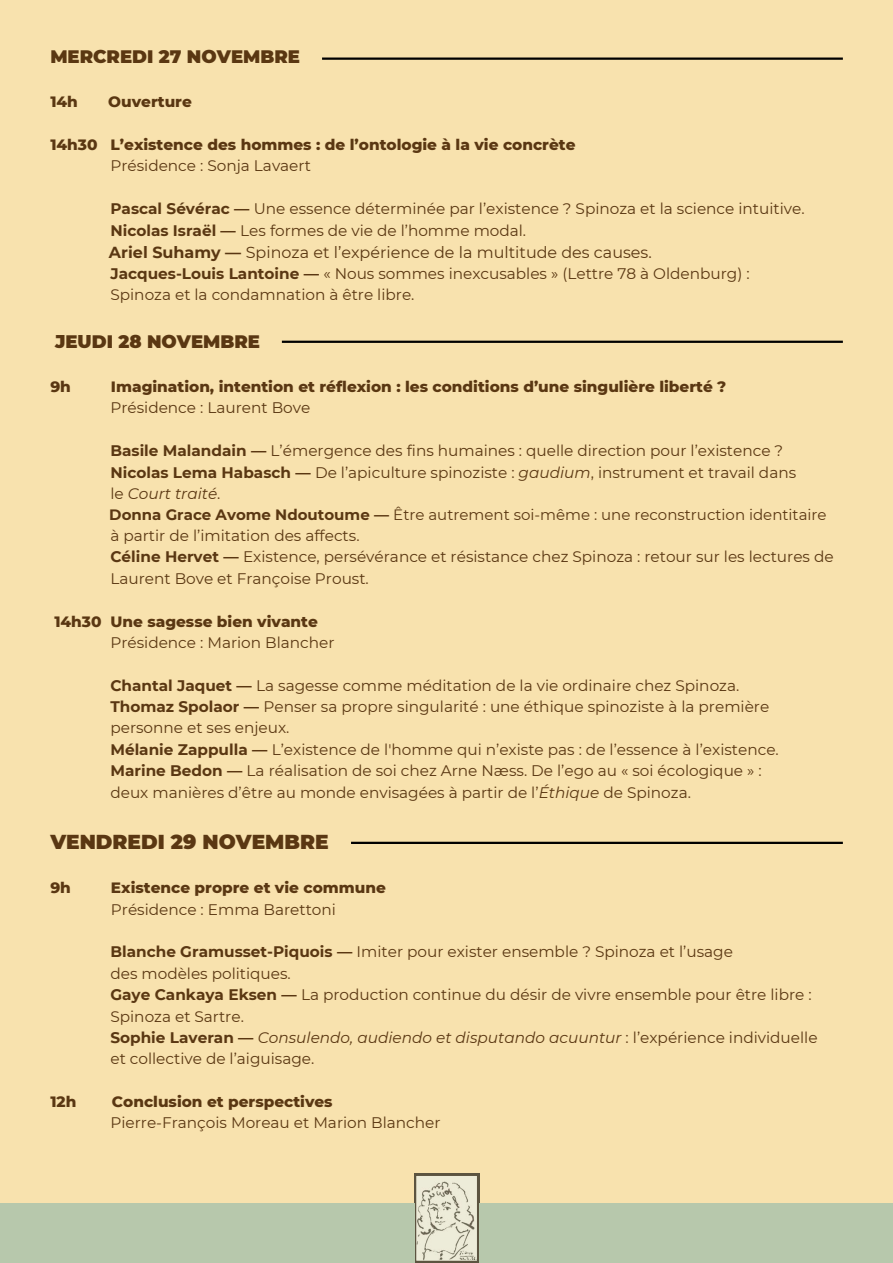
<style>
.page{position:relative;width:893px;height:1263px;background:#f8e2ae}
.page>*{position:absolute;margin:0;border:0;box-sizing:border-box;transform-origin:0 0}
.t1{font:900 20.17px "Montserrat";color:#5a3712}
.t2{font:900 18.08px "Montserrat";color:#5a3712}
.t3{font:15.98px "Montserrat";color:#5a3712}
.t4{font:15.3px/21.4px "Montserrat";color:#5a3712}
.t5{font:800 15.3px "Montserrat";color:#5a3712}
.t6{font:15px "Montserrat";color:#5a3712}
.s1{font-weight:700}
.s2{font-style:italic}
</style>
<div class="page">
<svg style="left:414px;top:1174px;width:65px;height:89px;background:#cfcdba"></svg>
<div style="left:479px;top:1203px;width:414px;height:60px;background:#b7c8ac"></div>
<div style="left:0;top:1203px;width:414px;height:60px;background:#b7c8ac"></div>
<hr style="left:282px;top:341px;width:561px;height:2px;background:#000">
<hr style="left:351px;top:842px;width:492px;height:2px;background:#000">
<hr style="left:322px;top:58px;width:521px;height:2px;background:#000">
<p class="t2" style="left:50px;top:46px;width:251px">MERCREDI 27 NOVEMBRE</p>
<p class="t5" style="left:50px;top:92px;width:29px">14h</p>
<p class="t5" style="left:108px;top:92px;width:85px">Ouverture</p>
<p class="t5" style="left:50px;top:135px;width:526px">14h30 L’existence des hommes : de l’ontologie à la vie concrète</p>
<p class="t4" style="left:110px;top:155px;width:202px">Présidence : Sonja Lavaert</p>
<p class="t4" style="left:110px;top:198px;width:695px"><span class="s1">Pascal Sévérac —</span> Une essence déterminée par l’existence ? Spinoza et la science intuitive.<br><span class="s1">Nicolas Israël —</span> Les formes de vie de l’homme modal.</p>
<p class="t3" style="left:109px;top:242px;width:544px"><span class="s1">Ariel Suhamy —</span> Spinoza et l’expérience de la multitude des causes.</p>
<p class="t4" style="left:110px;top:263px;width:641px"><span class="s1">Jacques-Louis Lantoine —</span> « Nous sommes inexcusables » (Lettre 78 à Oldenburg) :<br>Spinoza et la condamnation à être libre.</p>
<p class="t2" style="left:55px;top:331px;width:206px">JEUDI 28 NOVEMBRE</p>
<p class="t5" style="left:50px;top:377px;width:22px">9h</p>
<p class="t5" style="left:111px;top:377px;width:617px">Imagination, intention et réflexion : les conditions d’une singulière liberté ?</p>
<p class="t4" style="left:110px;top:397px;width:201px">Présidence : Laurent Bove</p>
<p class="t4" style="left:110px;top:440px;width:687px"><span class="s1">Basile Malandain —</span> L’émergence des fins humaines : quelle direction pour l’existence ?<br><span class="s1">Nicolas Lema Habasch —</span> De l’apiculture spinoziste : <span class="s2">gaudium</span>, instrument et travail dans le <span class="s2">Court traité</span>.</p>
<p class="t6" style="left:109px;top:506px;width:719px"><span class="s1">Donna Grace Avome Ndoutoume —</span> Être autrement soi-même : une reconstruction identitaire</p>
<p class="t4" style="left:110px;top:525px;width:724px">à partir de l’imitation des affects.<br><span class="s1">Céline Hervet —</span> Existence, persévérance et résistance chez Spinoza : retour sur les lectures de<br>Laurent Bove et Françoise Proust.</p>
<p class="t5" style="left:54px;top:612px;width:265px">14h30 Une sagesse bien vivante</p>
<p class="t4" style="left:110px;top:632px;width:226px">Présidence : Marion Blancher</p>
<p class="t4" style="left:110px;top:674px;width:670px"><span class="s1">Chantal Jaquet —</span> La sagesse comme méditation de la vie ordinaire chez Spinoza.<br><span class="s1">Thomaz Spolaor —</span> Penser sa propre singularité : une éthique spinoziste à la première personne et ses enjeux.<br><span class="s1">Mélanie Zappulla —</span> L’existence de l'homme qui n’existe pas : de l’essence à l’existence.<br><span class="s1">Marine Bedon —</span> La réalisation de soi chez Arne Næss. De l’ego au « soi écologique » : deux manières d’être au monde envisagées à partir de l’<span class="s2">Éthique</span> de Spinoza.</p>
<h1 class="t1" style="left:50px;top:830px;width:280px">VENDREDI 29 NOVEMBRE</h1>
<p class="t5" style="left:50px;top:878px;width:22px">9h</p>
<p class="t5" style="left:111px;top:878px;width:276px">Existence propre et vie commune</p>
<p class="t4" style="left:111px;top:898px;width:226px">Présidence : Emma Barettoni</p>
<p class="t4" style="left:110px;top:941px;width:708px"><span class="s1">Blanche Gramusset-Piquois —</span> Imiter pour exister ensemble ? Spinoza et l’usage<br>des modèles politiques.<br><span class="s1">Gaye Cankaya Eksen —</span> La production continue du désir de vivre ensemble pour être libre :<br>Spinoza et Sartre.<br><span class="s1">Sophie Laveran —</span> <span class="s2">Consulendo, audiendo et disputando acuuntur</span> : l’expérience individuelle et collective de l’aiguisage.</p>
<p class="t5" style="left:50px;top:1092px;width:27px">12h</p>
<p class="t5" style="left:112px;top:1092px;width:222px">Conclusion et perspectives</p>
<p class="t4" style="left:110px;top:1112px;width:331px">Pierre-François Moreau et Marion Blancher</p>
</div>
